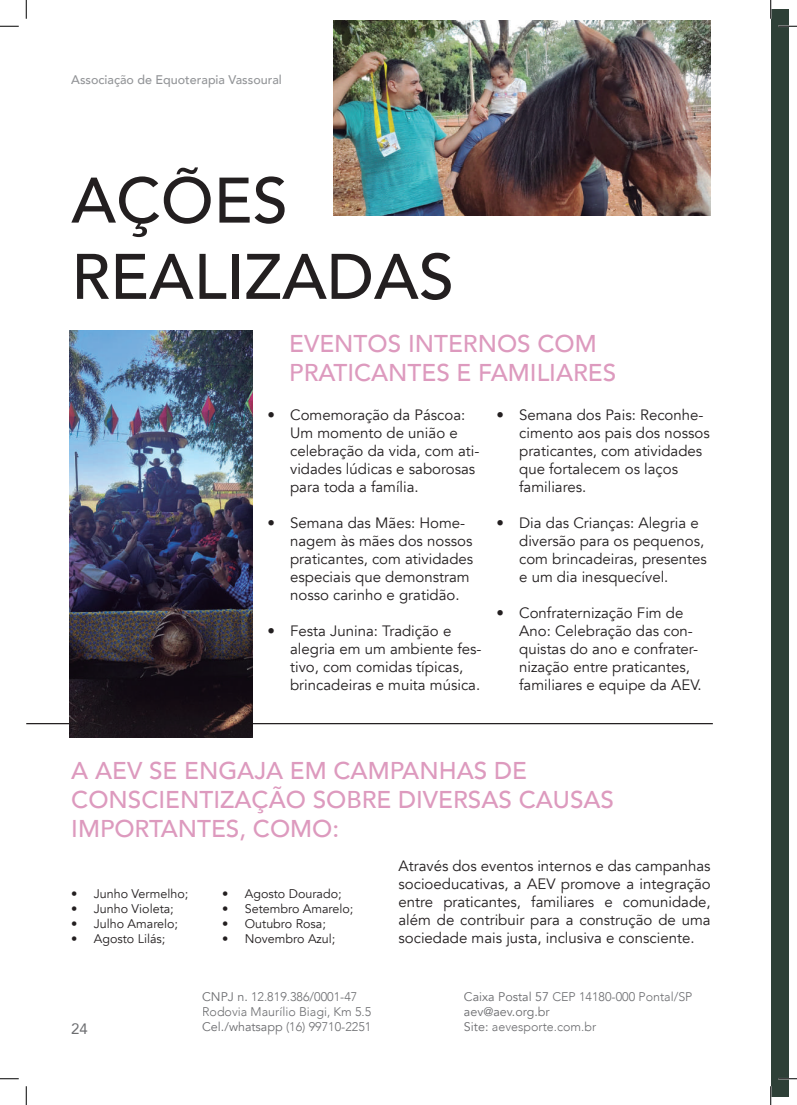
<style>
.page{position:relative;width:797px;height:1105px;background:#fff}
.page>*{position:absolute;margin:0;border:0;box-sizing:border-box;transform-origin:0 0}
.t1{font:500 63.5px/76.2px "Avenir";color:#231f20}
.t2{font:500 24.25px/29.1px "Avenir";color:#dd9abe}
.t3{font:15px/18px "Avenir";color:#231f20}
.t4{font:15px "Avenir";color:#6c6d70}
.t5{font:300 12.5px/15px "Avenir";color:#6c6d70}
.t6{font:12.5px "Avenir";color:#231f20}
.t7{font:500 12.5px "Avenir";color:#939598}
.s1{font-weight:400}
</style>
<div class="page">
<hr style="left:26px;top:723px;width:686px;height:1px;background:#231f20">
<img style="left:69px;top:330px;width:183px;height:407px">
<img style="left:333px;top:21px;width:377px;height:195px">
<div style="left:770px;top:9px;width:18px;height:1087px;background:#2e4037"></div>
<svg style="left:0;top:25px;width:19px;height:2px"></svg>
<svg style="left:778px;top:25px;width:19px;height:2px"></svg>
<svg style="left:0;top:1078px;width:19px;height:1px"></svg>
<svg style="left:778px;top:1078px;width:19px;height:1px"></svg>
<svg style="left:25px;top:0;width:2px;height:19px"></svg>
<svg style="left:25px;top:1086px;width:2px;height:19px"></svg>
<svg style="left:770px;top:0;width:1px;height:19px"></svg>
<svg style="left:770px;top:1086px;width:1px;height:19px"></svg>
<p class="t7" style="left:71px;top:69px;width:212px">Associação de Equoterapia Vassoural</p>
<h1 class="t1" style="left:71px;top:159px;width:384px">AÇÕES<br>REALIZADAS</h1>
<h2 class="t2" style="left:289px;top:327px;width:328px">EVENTOS INTERNOS COM<br>PRATICANTES E FAMILIARES</h2>
<p class="t3" style="left:290px;top:406px;width:191px;text-indent:-22px">• Comemoração da Páscoa:<br>Um momento de união e celebração da vida, com ati&shy;vidades lúdicas e saborosas para toda a família.</p>
<p class="t3" style="left:290px;top:514px;width:185px;text-indent:-22px">• Semana das Mães: Home&shy;nagem às mães dos nossos praticantes, com atividades especiais que demonstram nosso carinho e gratidão.</p>
<p class="t3" style="left:290px;top:622px;width:193px;text-indent:-22px">• Festa Junina: Tradição e alegria em um ambiente fes&shy;tivo, com comidas típicas, brincadeiras e muita música.</p>
<p class="t3" style="left:519px;top:406px;width:192px;text-indent:-22px">• Semana dos Pais: Reconhe&shy;cimento aos pais dos nossos praticantes, com atividades que fortalecem os laços familiares.</p>
<p class="t3" style="left:519px;top:514px;width:189px;text-indent:-22px">• Dia das Crianças: Alegria e diversão para os pequenos, com brincadeiras, presentes e um dia inesquecível.</p>
<p class="t3" style="left:519px;top:604px;width:184px;text-indent:-22px">• Confraternização Fim de<br>Ano: Celebração das con&shy;quistas do ano e confrater&shy;nização entre praticantes, familiares e equipe da AEV.</p>
<h2 class="t2" style="left:71px;top:755px;width:544px">A AEV SE ENGAJA EM CAMPANHAS DE<br>CONSCIENTIZAÇÃO SOBRE DIVERSAS CAUSAS<br>IMPORTANTES, COMO:</h2>
<p class="t6" style="left:71px;top:886px;width:118px">• Junho Vermelho;</p>
<p class="t6" style="left:71px;top:901px;width:104px">• Junho Violeta;</p>
<p class="t6" style="left:71px;top:916px;width:108px">• Julho Amarelo;</p>
<p class="t6" style="left:71px;top:931px;width:96px">• Agosto Lilás;</p>
<p class="t6" style="left:222px;top:886px;width:121px">• Agosto Dourado;</p>
<p class="t6" style="left:222px;top:901px;width:133px">• Setembro Amarelo;</p>
<p class="t6" style="left:222px;top:916px;width:105px">• Outubro Rosa;</p>
<p class="t6" style="left:222px;top:931px;width:115px">• Novembro Azul;</p>
<p class="t3" style="left:398px;top:857px;width:314px;text-align:justify">Através dos eventos internos e das campanhas socioeducativas, a AEV promove a integração entre praticantes, familiares e comunidade, além de contribuir para a construção de uma sociedade mais justa, inclusiva e consciente.</p>
<p class="t4" style="left:71px;top:1016px;width:18px">24</p>
<p class="t5" style="left:202px;top:989px;width:171px"><span class="s1">CNPJ n.</span> 12.819.386/0001-47<br>Rodovia Maurílio Biagi, Km 5.5<br><span class="s1">Cel./whatsapp</span> (16) 99710-2251</p>
<p class="t5" style="left:464px;top:989px;width:230px"><span class="s1">Caixa Postal 57</span> CEP 14180-000 Pontal/SP <span class="s1">aev@aev.org.br<br>Site:</span> aevesporte.com.br</p>
</div>
